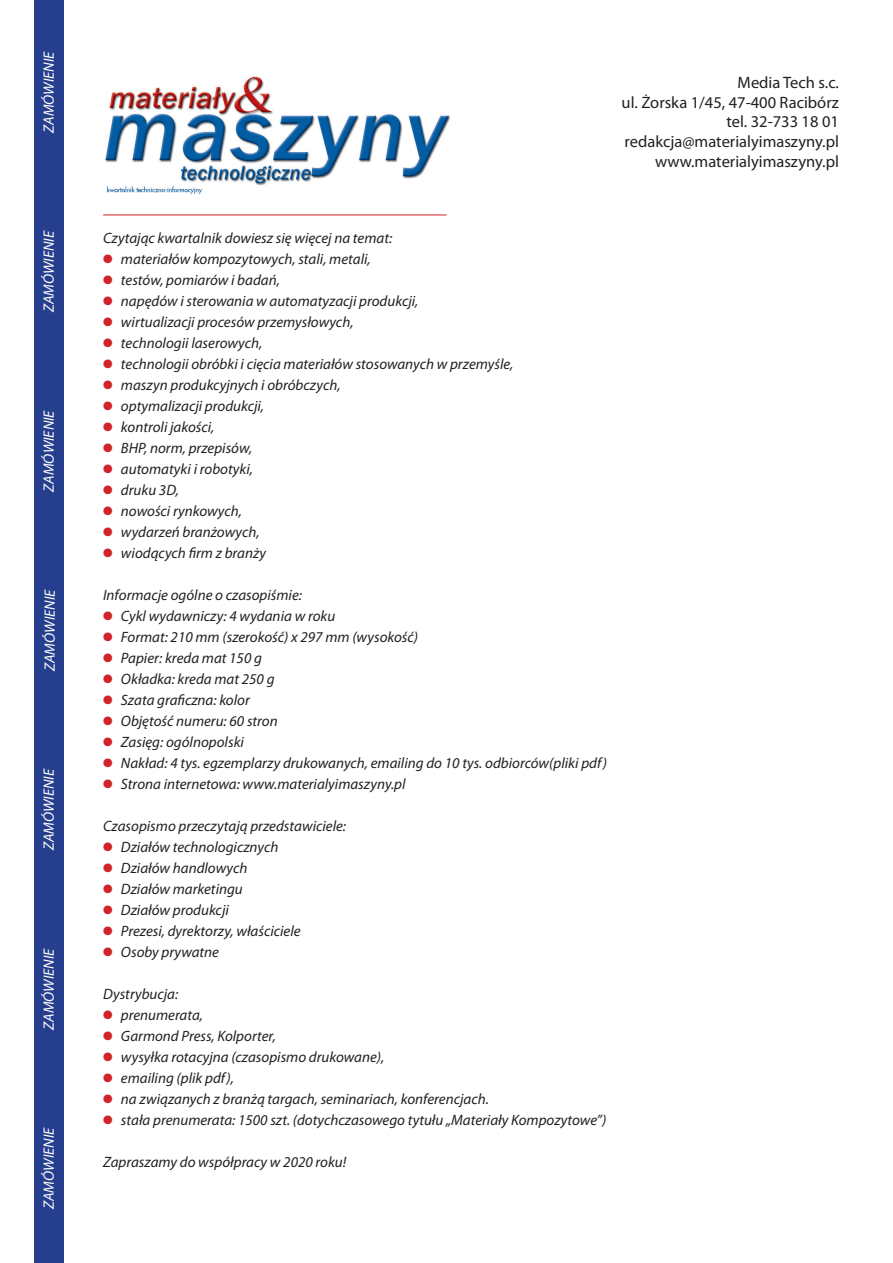
<style>
.page{position:relative;width:893px;height:1263px;background:#fff}
.page>*{position:absolute;margin:0;border:0;box-sizing:border-box;transform-origin:0 0}
.t1{font:16.5px/19.8px "Myriad Pro";color:#231f20;text-align:right}
.t2{font:italic 15px/21px "Myriad Pro";color:#231f20}
.t3{font:italic 15px "Myriad Pro";letter-spacing:-.01em;color:#fff}
.s1{font-family:"Dixieland Normal";font-style:normal;font-size:12px;color:#d1232a}
</style>
<div class="page">
<hr style="left:103px;top:215px;width:343px;height:1px;background:#d1232a">
<div style="left:34px;top:0;width:30px;height:1263px;background:#253f8e"></div>
<img style="left:105px;top:76px;width:346px;height:118px">
<p class="t3" style="left:39px;top:133px;width:83px;rotate:-90deg">ZAMÓWIENIE</p>
<p class="t3" style="left:39px;top:312px;width:83px;rotate:-90deg">ZAMÓWIENIE</p>
<p class="t3" style="left:39px;top:492px;width:83px;rotate:-90deg">ZAMÓWIENIE</p>
<p class="t3" style="left:41px;top:671px;width:83px;rotate:-90deg">ZAMÓWIENIE</p>
<p class="t3" style="left:39px;top:850px;width:83px;rotate:-90deg">ZAMÓWIENIE</p>
<p class="t3" style="left:39px;top:1030px;width:83px;rotate:-90deg">ZAMÓWIENIE</p>
<p class="t3" style="left:39px;top:1209px;width:83px;rotate:-90deg">ZAMÓWIENIE</p>
<p class="t1" style="left:622px;top:72px;width:219px">Media Tech s.c.<br>ul. Żorska 1/45, 47-400 Racibórz tel. 32-733 18 01 redakcja@materialyimaszyny.pl www.materialyimaszyny.pl</p>
<p class="t2" style="left:103px;top:227px;width:412px">Czytając kwartalnik dowiesz się więcej na temat:<br><span class="s1">l</span> materiałów kompozytowych, stali, metali,<br><span class="s1">l</span> testów, pomiarów i badań,<br><span class="s1">l</span> napędów i sterowania w automatyzacji produkcji,<br><span class="s1">l</span> wirtualizacji procesów przemysłowych,<br><span class="s1">l</span> technologii laserowych,<br><span class="s1">l</span> technologii obróbki i cięcia materiałów stosowanych w przemyśle, <span class="s1">l</span> maszyn produkcyjnych i obróbczych,<br><span class="s1">l</span> optymalizacji produkcji,<br><span class="s1">l</span> kontroli jakości,<br><span class="s1">l</span> BHP, norm, przepisów,<br><span class="s1">l</span> automatyki i robotyki,<br><span class="s1">l</span> druku 3D,<br><span class="s1">l</span> nowości rynkowych,<br><span class="s1">l</span> wydarzeń branżowych,<br><span class="s1">l</span> wiodących firm z branży</p>
<p class="t2" style="left:103px;top:584px;width:505px">Informacje ogólne o czasopiśmie:<br><span class="s1">l</span> Cykl wydawniczy: 4 wydania w roku<br><span class="s1">l</span> Format: 210 mm (szerokość) x 297 mm (wysokość)<br><span class="s1">l</span> Papier: kreda mat 150 g<br><span class="s1">l</span> Okładka: kreda mat 250 g<br><span class="s1">l</span> Szata graficzna: kolor<br><span class="s1">l</span> Objętość numeru: 60 stron<br><span class="s1">l</span> Zasięg: ogólnopolski<br><span class="s1">l</span> Nakład: 4 tys. egzemplarzy drukowanych, emailing do 10 tys. odbiorców(pliki pdf) <span class="s1">l</span> Strona internetowa: www.materialyimaszyny.pl</p>
<p class="t2" style="left:103px;top:815px;width:244px">Czasopismo przeczytają przedstawiciele: <span class="s1">l</span> Działów technologicznych<br><span class="s1">l</span> Działów handlowych<br><span class="s1">l</span> Działów marketingu<br><span class="s1">l</span> Działów produkcji<br><span class="s1">l</span> Prezesi, dyrektorzy, właściciele<br><span class="s1">l</span> Osoby prywatne</p>
<p class="t2" style="left:103px;top:983px;width:505px">Dystrybucja:<br><span class="s1">l</span> prenumerata,<br><span class="s1">l</span> Garmond Press, Kolporter,<br><span class="s1">l</span> wysyłka rotacyjna (czasopismo drukowane),<br><span class="s1">l</span> emailing (plik pdf),<br><span class="s1">l</span> na związanych z branżą targach, seminariach, konferencjach.<br><span class="s1">l</span> stała prenumerata: 1500 szt. (dotychczasowego tytułu „Materiały Kompozytowe”)</p>
<p class="t2" style="left:103px;top:1151px;width:245px">Zapraszamy do współpracy w 2020 roku!</p>
</div>
